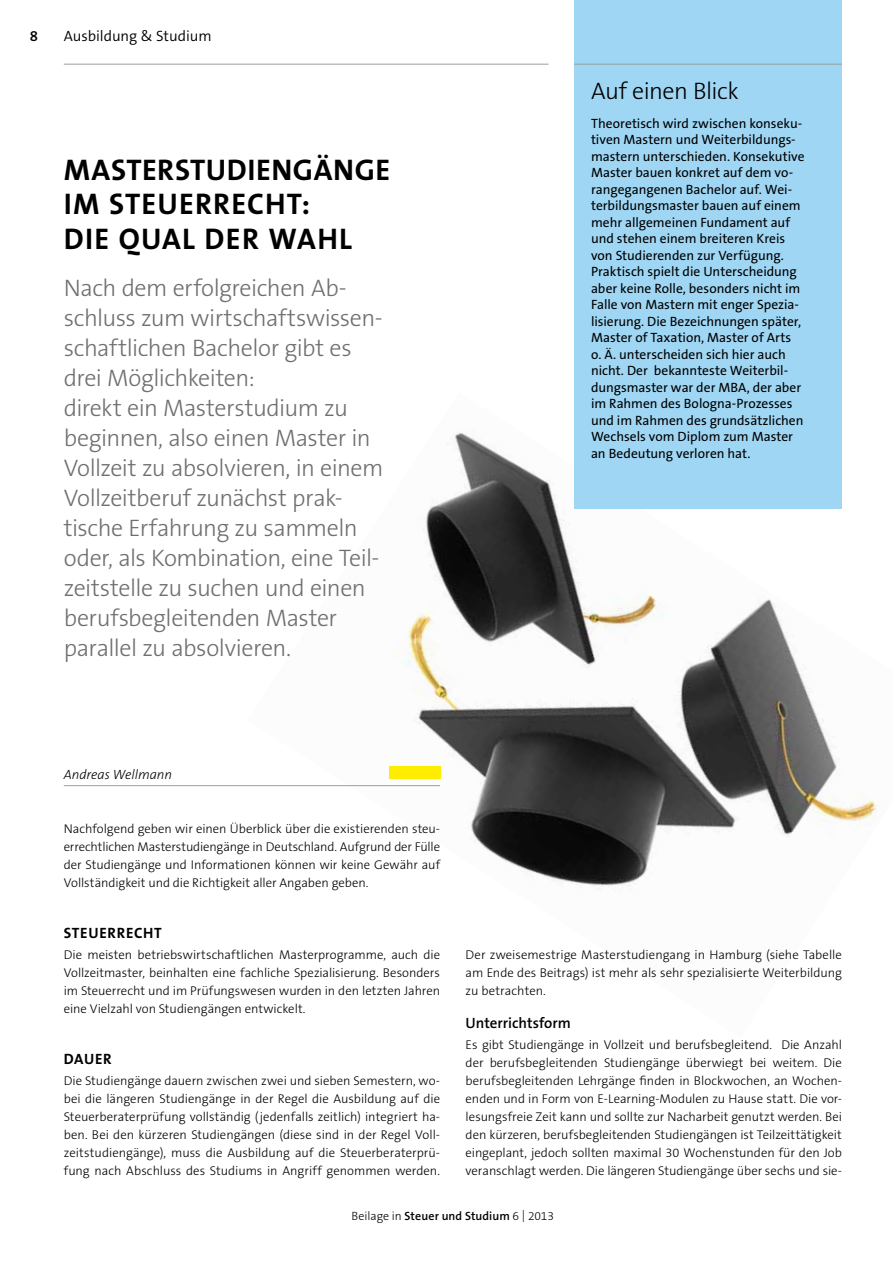
<style>
.page{position:relative;width:893px;height:1263px;background:#fff}
.page>*{position:absolute;margin:0;border:0;box-sizing:border-box;transform-origin:0 0}
.t1{font:700 30px/34.5px "The Sans B7";letter-spacing:.03em;color:#000}
.t2{font:300 24px/30px "The Sans B3";letter-spacing:-.025em;color:#6f6f6e}
.t3{font:300 24px "The Sans B3";letter-spacing:-.02em;color:#000}
.t4{font:300 15px "The Sans B4";letter-spacing:-.005em;color:#000}
.t5{font:600 15px "The Sans B6";color:#000}
.t6{font:700 15px "The Sans B7";color:#000}
.t7{font:13.5px/16.5px "The Sans B5 Plain";color:#000}
.t8{font:italic 300 13.5px "The Sans B3";letter-spacing:-.005em;color:#000}
.t9{font:300 12.75px/18px "The Sans B3";letter-spacing:-.005em;color:#000;text-align:justify}
.t10{font:600 12px "The Sans B6";letter-spacing:.005em;color:#000}
.s1{font-family:"The Sans B3";font-weight:300}
</style>
<div class="page">
<img style="left:247px;top:432px;width:636px;height:458px">
<div style="left:574px;top:0;width:268px;height:509px;background:#9fd6f4"></div>
<hr style="left:64px;top:64px;width:485px;height:1px;background:#9c9d9d">
<hr style="left:574px;top:64px;width:268px;height:1px;background:#9c9d9d">
<hr style="left:64px;top:785px;width:376px;height:1px;background:#9c9d9d">
<div style="left:389px;top:766px;width:51px;height:13px;background:#ffed00"></div>
<p class="t5" style="left:30px;top:28px;width:10px">8</p>
<p class="t4" style="left:64px;top:28px;width:149px">Ausbildung &amp; Studium</p>
<h1 class="t1" style="left:64px;top:153px;width:328px">MASTERSTUDIENGÄNGE<br>IM STEUERRECHT:<br>DIE QUAL DER WAHL</h1>
<p class="t2" style="left:64px;top:273px;width:321px">Nach dem erfolgreichen Ab&shy;schluss zum wirtschaftswissen&shy;schaftlichen Bachelor gibt es drei Möglichkeiten:<br>direkt ein Masterstudium zu beginnen, also einen Master in<br>Vollzeit zu absolvieren, in einem<br>Vollzeitberuf zunächst prak&shy;tische Erfahrung zu sammeln oder, als Kombination, eine Teil&shy;zeitstelle zu suchen und einen berufsbegleitenden Master parallel zu absolvieren.</p>
<h2 class="t3" style="left:591px;top:78px;width:149px">Auf einen Blick</h2>
<p class="t7" style="left:591px;top:115px;width:215px">Theoretisch wird zwischen konseku&shy;tiven Mastern und Weiterbildungs&shy;mastern unterschieden. Konsekutive Master bauen konkret auf dem vo&shy;rangegangenen Bachelor auf. Wei&shy;terbildungsmaster bauen auf einem mehr allgemeinen Fundament auf und stehen einem breiteren Kreis von Studierenden zur Verfügung.<br>Praktisch spielt die Unterscheidung aber keine Rolle, besonders nicht im Falle von Mastern mit enger Spezia&shy;lisierung. Die Bezeichnungen später, Master of Taxation, Master of Arts o. Ä. unterscheiden sich hier auch nicht. Der bekannteste Weiterbil&shy;dungsmaster war der MBA, der aber im Rahmen des Bologna-Prozesses und im Rahmen des grundsätzlichen Wechsels vom Diplom zum Master an Bedeutung verloren hat.</p>
<p class="t8" style="left:64px;top:767px;width:110px">Andreas Wellmann</p>
<p class="t9" style="left:64px;top:820px;width:378px">Nachfolgend geben wir einen Überblick über die existierenden steu&shy;errechtlichen Masterstudiengänge in Deutschland. Aufgrund der Fülle der Studiengänge und Informationen können wir keine Gewähr auf Vollständigkeit und die Richtigkeit aller Angaben geben.</p>
<p class="t6" style="left:64px;top:925px;width:10px">STEUERRECHT</p>
<p class="t9" style="left:64px;top:946px;width:378px">Die meisten betriebswirtschaftlichen Masterprogramme, auch die Vollzeitmaster, beinhalten eine fachliche Spezialisierung. Besonders im Steuerrecht und im Prüfungswesen wurden in den letzten Jahren eine Vielzahl von Studiengängen entwickelt.</p>
<p class="t6" style="left:64px;top:1051px;width:49px">DAUER</p>
<p class="t9" style="left:64px;top:1072px;width:378px">Die Studiengänge dauern zwischen zwei und sieben Semestern, wo&shy;bei die längeren Studiengänge in der Regel die Ausbildung auf die Steuerberaterprüfung vollständig (jedenfalls zeitlich) integriert ha&shy;ben. Bei den kürzeren Studiengängen (diese sind in der Regel Voll&shy;zeitstudiengänge), muss die Ausbildung auf die Steuerberaterprü&shy;fung nach Abschluss des Studiums in Angriff genommen werden.</p>
<p class="t9" style="left:466px;top:946px;width:378px">Der zweisemestrige Masterstudiengang in Hamburg (siehe Tabelle am Ende des Beitrags) ist mehr als sehr spezialisierte Weiterbildung zu betrachten.</p>
<p class="t5" style="left:466px;top:1015px;width:107px">Unterrichtsform</p>
<p class="t9" style="left:466px;top:1036px;width:378px">Es gibt Studiengänge in Vollzeit und berufsbegleitend. Die Anzahl der berufsbegleitenden Studiengänge überwiegt bei weitem. Die berufsbegleitenden Lehrgänge finden in Blockwochen, an Wochen&shy;enden und in Form von E-Learning-Modulen zu Hause statt. Die vor&shy;lesungsfreie Zeit kann und sollte zur Nacharbeit genutzt werden. Bei den kürzeren, berufsbegleitenden Studiengängen ist Teilzeittätigkeit eingeplant, jedoch sollten maximal 30 Wochenstunden für den Job veranschlagt werden. Die längeren Studiengänge über sechs und sie-</p>
<p class="t10" style="left:352px;top:1210px;width:204px"><span class="s1">Beilage in</span> Steuer und Studium <span class="s1">6 | 2013</span></p>
</div>
